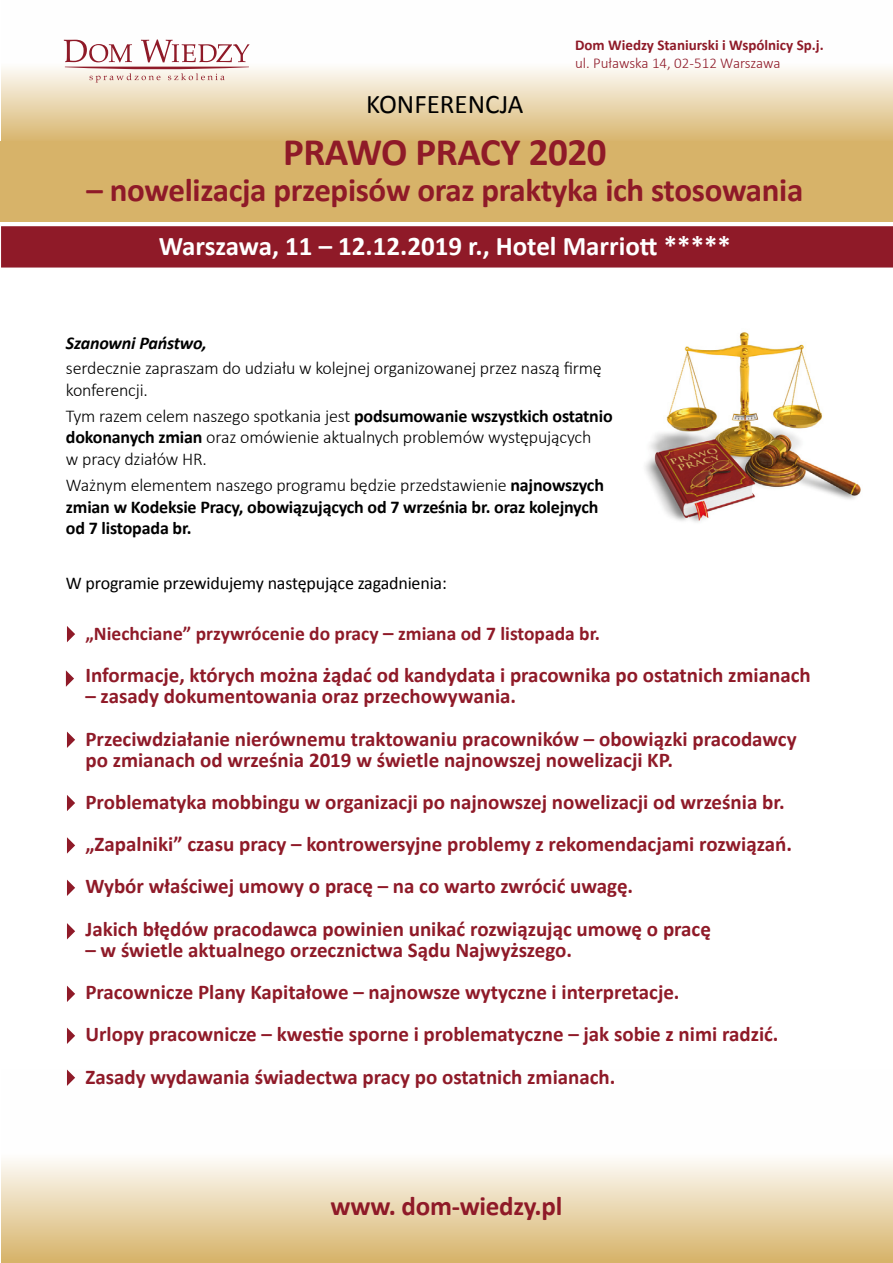
<style>
.page{position:relative;width:893px;height:1263px;background:#fff}
.page>*{position:absolute;margin:0;border:0;box-sizing:border-box;transform-origin:0 0}
.t1{font:700 39px "Calibri";letter-spacing:-.01em;color:#8f1a28}
.t2{font:700 33px "Calibri";letter-spacing:-.01em;color:#8f1a28}
.t3{font:700 27px "Calibri";color:#fff}
.t4{font:700 27px "Calibri";letter-spacing:-.01em;color:#8f1a28}
.t5{font:27px "Calibri";color:#000}
.t6{font:700 21px/42.3px "Calibri";color:#8f1a28}
.t7{font:700 19.5px "Calibri";color:#8f1a28}
.t8{font:300 18px/21.6px "Calibri";letter-spacing:-.01em;color:#000}
.t9{font:700 18px/21.6px "Calibri";letter-spacing:-.01em;color:#000}
.t10{font:18px "Calibri";letter-spacing:-.01em;color:#000}
.t11{font:italic 700 18px "Calibri";letter-spacing:-.01em;color:#000}
.t12{font:700 15px "Calibri";color:#8f1a28}
.t13{font:300 15px "Calibri";letter-spacing:-.005em;color:#8f1a28}
.s1{font-weight:700}
.s2{font-weight:300}
.s3{font-size:21px}
</style>
<div class="page">
<img style="left:645px;top:332px;width:216px;height:190px">
<div style="left:1px;top:141px;width:892px;height:81px;background:#d7b369"></div>
<svg style="left:1px;top:39px;width:892px;height:102px"></svg>
<div style="left:1px;top:226px;width:892px;height:42px;background:#8f1a28"></div>
<svg style="left:1px;top:1160px;width:892px;height:103px;background:#e8d5ad"></svg>
<svg style="left:64px;top:40px;width:185px;height:43px"></svg>
<svg style="left:66px;top:670px;width:8px;height:17px"></svg>
<svg style="left:67px;top:626px;width:8px;height:16px"></svg>
<svg style="left:67px;top:795px;width:8px;height:16px"></svg>
<svg style="left:67px;top:837px;width:8px;height:17px"></svg>
<svg style="left:67px;top:879px;width:8px;height:17px"></svg>
<svg style="left:67px;top:923px;width:8px;height:16px"></svg>
<svg style="left:67px;top:731px;width:8px;height:17px"></svg>
<svg style="left:67px;top:1027px;width:8px;height:17px"></svg>
<svg style="left:67px;top:1069px;width:8px;height:17px"></svg>
<svg style="left:67px;top:986px;width:8px;height:16px"></svg>
<p class="t12" style="left:575px;top:36px;width:250px">Dom Wiedzy Staniurski i Wspólnicy Sp.j.</p>
<p class="t13" style="left:575px;top:54px;width:207px">ul. Puławska 14, 02-512 Warszawa</p>
<p class="t5" style="left:366px;top:87px;width:159px">KONFERENCJA</p>
<h1 class="t1" style="left:283px;top:127px;width:325px">PRAWO PRACY 2020</h1>
<h2 class="t2" style="left:87px;top:169px;width:718px">– nowelizacja przepisów oraz praktyka ich stosowania</h2>
<p class="t3" style="left:159px;top:229px;width:574px">Warszawa, 11 – 12.12.2019 r., Hotel Marriott *****</p>
<p class="t11" style="left:66px;top:331px;width:142px">Szanowni Państwo,</p>
<p class="t8" style="left:66px;top:357px;width:537px">serdecznie zapraszam do udziału w kolejnej organizowanej przez naszą firmę konferencji.</p>
<p class="t8" style="left:66px;top:405px;width:548px">Tym razem celem naszego spotkania jest <span class="s1">podsumowanie wszystkich ostatnio dokonanych zmian</span> oraz omówienie aktualnych problemów występujących<br>w pracy działów HR.</p>
<p class="t9" style="left:66px;top:473px;width:540px"><span class="s2">Ważnym elementem naszego programu będzie przedstawienie</span> najnowszych zmian w Kodeksie Pracy, obowiązujących od 7 września br. oraz kolejnych od 7 listopada br.</p>
<p class="t10" style="left:66px;top:572px;width:382px">W programie przewidujemy następujące zagadnienia:</p>
<p class="t7" style="left:85px;top:622px;width:516px">„Niechciane” przywrócenie do pracy <span class="s3">–</span> zmiana od 7 listopada br.</p>
<p class="t6" style="left:85px;top:653px;width:727px">Informacje, których można żądać od kandydata i pracownika po ostatnich zmianach</p>
<p class="t6" style="left:85px;top:674px;width:713px">– zasady dokumentowania oraz przechowywania.<br>Przeciwdziałanie nierównemu traktowaniu pracowników – obowiązki pracodawcy</p>
<p class="t6" style="left:85px;top:737px;width:708px">po zmianach od września 2019 w świetle najnowszej nowelizacji KP.<br>Problematyka mobbingu w organizacji po najnowszej nowelizacji od września br. „Zapalniki” czasu pracy – kontrowersyjne problemy z rekomendacjami rozwiązań.<br>Wybór właściwej umowy o pracę – na co warto zwrócić uwagę.<br>Jakich błędów pracodawca powinien unikać rozwiązując umowę o pracę</p>
<p class="t6" style="left:85px;top:927px;width:695px">– w świetle aktualnego orzecznictwa Sądu Najwyższego.<br>Pracownicze Plany Kapitałowe – najnowsze wytyczne i interpretacje.<br>Urlopy pracownicze – kwestie sporne i problematyczne – jak sobie z nimi radzić.<br>Zasady wydawania świadectwa pracy po ostatnich zmianach.</p>
<p class="t4" style="left:331px;top:1189px;width:233px">www. dom-wiedzy.pl</p>
</div>
